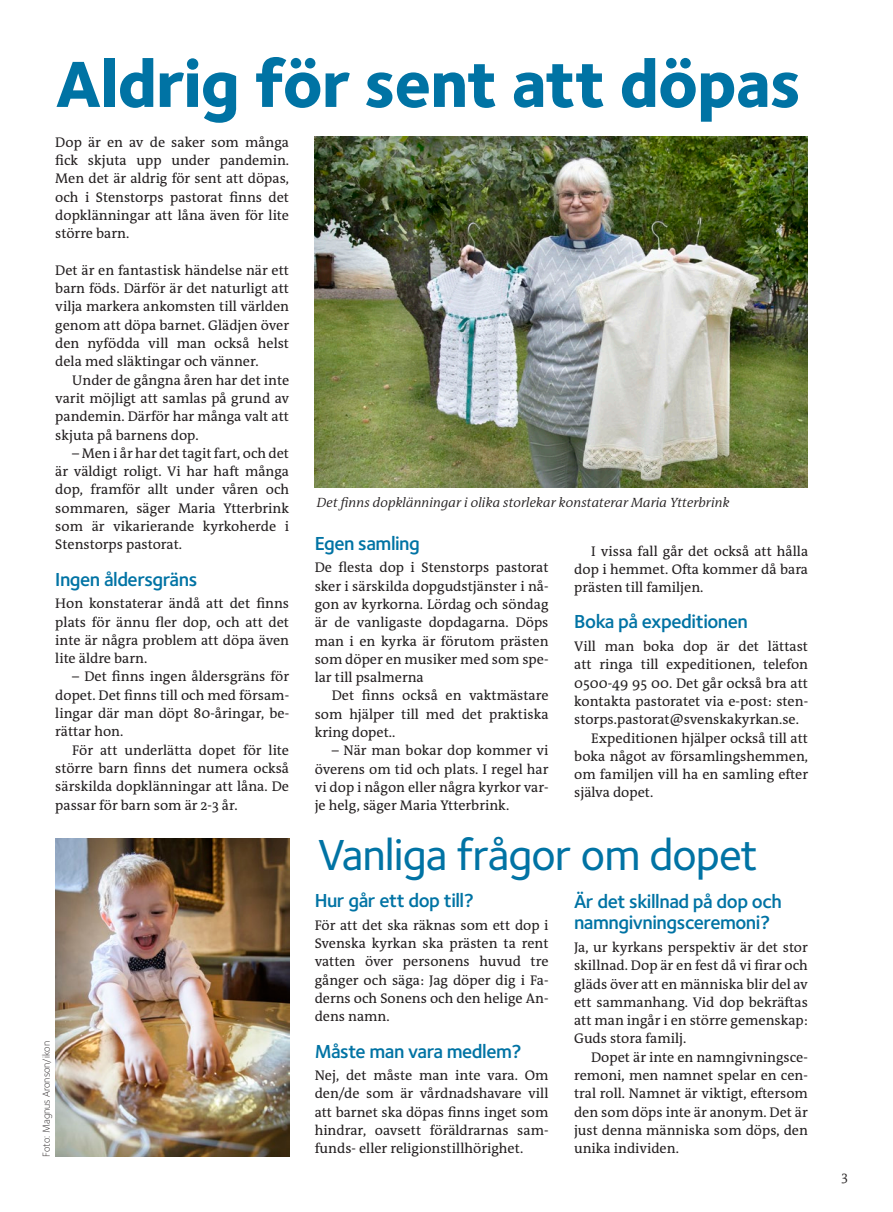
<style>
.page{position:relative;width:893px;height:1212px;background:#fff}
.page>*{position:absolute;margin:0;border:0;box-sizing:border-box;transform-origin:0 0}
.Rubrik_1{font:800 67.5px "Foundry Sterling OT3";letter-spacing:-.02em;color:#0073a4}
.Underrad_30_p{font:500 45px "Foundry Sterling OT3";letter-spacing:-.02em;color:#0073a4}
.Mellanrubrik{font:600 19.5px/21px "Foundry Sterling OT3";letter-spacing:-.025em;color:#0073a4}
.Brödtext{font:14.1px/18.3px "The Antiqua B W5 Plain";color:#231f20;text-align:justify}
.brödtext_stycke_indr{font:14.1px/18.3px "The Antiqua B W5 Plain";color:#231f20;text-align:justify}
.Bildtext{font:italic 300 13.5px "The Antiqua B W4";color:#231f20}
.t1{font:300 13.5px "The Antiqua B W4";color:#231f20}
.Bildbyline{font:300 10.5px "Foundry Sterling OT3";color:#231f20}
</style>
<div class="page">
<img style="left:315px;top:136px;width:493px;height:351px">
<img style="left:55px;top:838px;width:234px;height:319px">
<p class="Rubrik_1" style="left:55px;top:28px;width:747px">Aldrig för sent att döpas</p>
<p class="Brödtext" style="left:55px;top:133px;width:235px">Dop är en av de saker som många fick skjuta upp under pandemin.<br>Men det är aldrig för sent att döpas, och i Stenstorps pastorat finns det dopklänningar att låna även för lite större barn.</p>
<p class="Brödtext" style="left:55px;top:261px;width:235px">Det är en fantastisk händelse när ett barn föds. Därför är det naturligt att vilja markera ankomsten till världen genom att döpa barnet. Glädjen över den nyfödda vill man också helst dela med släktingar och vänner.</p>
<p class="brödtext_stycke_indr" style="left:55px;top:371px;width:235px;text-indent:17px">Under de gångna åren har det inte varit möjligt att samlas på grund av pandemin. Därför har många valt att skjuta på barnens dop.</p>
<p class="brödtext_stycke_indr" style="left:55px;top:444px;width:235px;text-indent:17px">– Men i år har det tagit fart, och det är väldigt roligt. Vi har haft många dop, framför allt under våren och sommaren, säger Maria Ytterbrink som är vikarierande kyrkoherde i Stenstorps pastorat.</p>
<p class="Mellanrubrik" style="left:55px;top:567px;width:144px">Ingen åldersgräns</p>
<p class="Brödtext" style="left:55px;top:594px;width:235px">Hon konstaterar ändå att det finns plats för ännu fler dop, och att det inte är några problem att döpa även lite äldre barn.</p>
<p class="brödtext_stycke_indr" style="left:55px;top:668px;width:235px;text-indent:17px">– Det finns ingen åldersgräns för dopet. Det finns till och med försam&shy;lingar där man döpt 80-åringar, be&shy;rättar hon.</p>
<p class="brödtext_stycke_indr" style="left:55px;top:741px;width:235px;text-indent:17px">För att underlätta dopet för lite större barn finns det numera också särskilda dopklänningar att låna. De passar för barn som är 2-3 år.</p>
<p class="Bildtext" style="left:317px;top:494px;width:414px">Det finns dopklänningar i olika storlekar konstaterar Maria Ytterbrink</p>
<p class="brödtext_stycke_indr" style="left:574px;top:542px;width:235px;text-indent:17px">I vissa fall går det också att hålla dop i hemmet. Ofta kommer då bara prästen till familjen.</p>
<p class="Mellanrubrik" style="left:574px;top:610px;width:175px">Boka på expeditionen</p>
<p class="Brödtext" style="left:574px;top:637px;width:235px">Vill man boka dop är det lättast att ringa till expeditionen, telefon 0500-49 95 00. Det går också bra att kontakta pastoratet via e-post: sten&shy;storps.pastorat@svenskakyrkan.se.</p>
<p class="brödtext_stycke_indr" style="left:574px;top:729px;width:235px;text-indent:17px">Expeditionen hjälper också till att boka något av församlingshemmen, om familjen vill ha en samling efter själva dopet.</p>
<p class="Underrad_30_p" style="left:318px;top:821px;width:441px">Vanliga frågor om dopet</p>
<p class="Mellanrubrik" style="left:315px;top:889px;width:161px">Hur går ett dop till?</p>
<p class="Brödtext" style="left:315px;top:916px;width:235px">För att det ska räknas som ett dop i Svenska kyrkan ska prästen ta rent vatten över personens huvud tre gånger och säga: Jag döper dig i Fa&shy;derns och Sonens och den helige An&shy;dens namn.</p>
<p class="Mellanrubrik" style="left:315px;top:1039px;width:208px">Måste man vara medlem?</p>
<p class="Brödtext" style="left:315px;top:1066px;width:235px">Nej, det måste man inte vara. Om den/de som är vårdnadshavare vill att barnet ska döpas finns inget som hindrar, oavsett föräldrarnas sam&shy;funds- eller religionstillhörighet.</p>
<p class="Mellanrubrik" style="left:315px;top:531px;width:107px">Egen samling</p>
<p class="Brödtext" style="left:315px;top:558px;width:235px">De flesta dop i Stenstorps pastorat sker i särskilda dopgudstjänster i nå&shy;gon av kyrkorna. Lördag och söndag är de vanligaste dopdagarna. Döps man i en kyrka är förutom prästen som döper en musiker med som spe&shy;lar till psalmerna</p>
<p class="brödtext_stycke_indr" style="left:315px;top:687px;width:235px;text-indent:17px">Det finns också en vaktmästare som hjälper till med det praktiska kring dopet..</p>
<p class="brödtext_stycke_indr" style="left:315px;top:741px;width:235px;text-indent:17px">– När man bokar dop kommer vi överens om tid och plats. I regel har vi dop i någon eller några kyrkor var&shy;je helg, säger Maria Ytterbrink.</p>
<p class="Mellanrubrik" style="left:574px;top:889px;width:209px">Är det skillnad på dop och namngivningsceremoni?</p>
<p class="Brödtext" style="left:574px;top:938px;width:235px">Ja, ur kyrkans perspektiv är det stor skillnad. Dop är en fest då vi firar och gläds över att en människa blir del av ett sammanhang. Vid dop bekräftas att man ingår i en större gemenskap:<br>Guds stora familj.</p>
<p class="brödtext_stycke_indr" style="left:574px;top:1048px;width:235px;text-indent:17px">Dopet är inte en namngivningsce&shy;remoni, men namnet spelar en cen&shy;tral roll. Namnet är viktigt, eftersom den som döps inte är anonym. Det är just denna människa som döps, den unika individen.</p>
<p class="Bildbyline" style="left:39px;top:1156px;width:117px;rotate:-90deg">Foto: Magnus Aronson/ikon</p>
<p class="t1" style="left:841px;top:1168px;width:8px">3</p>
</div>
